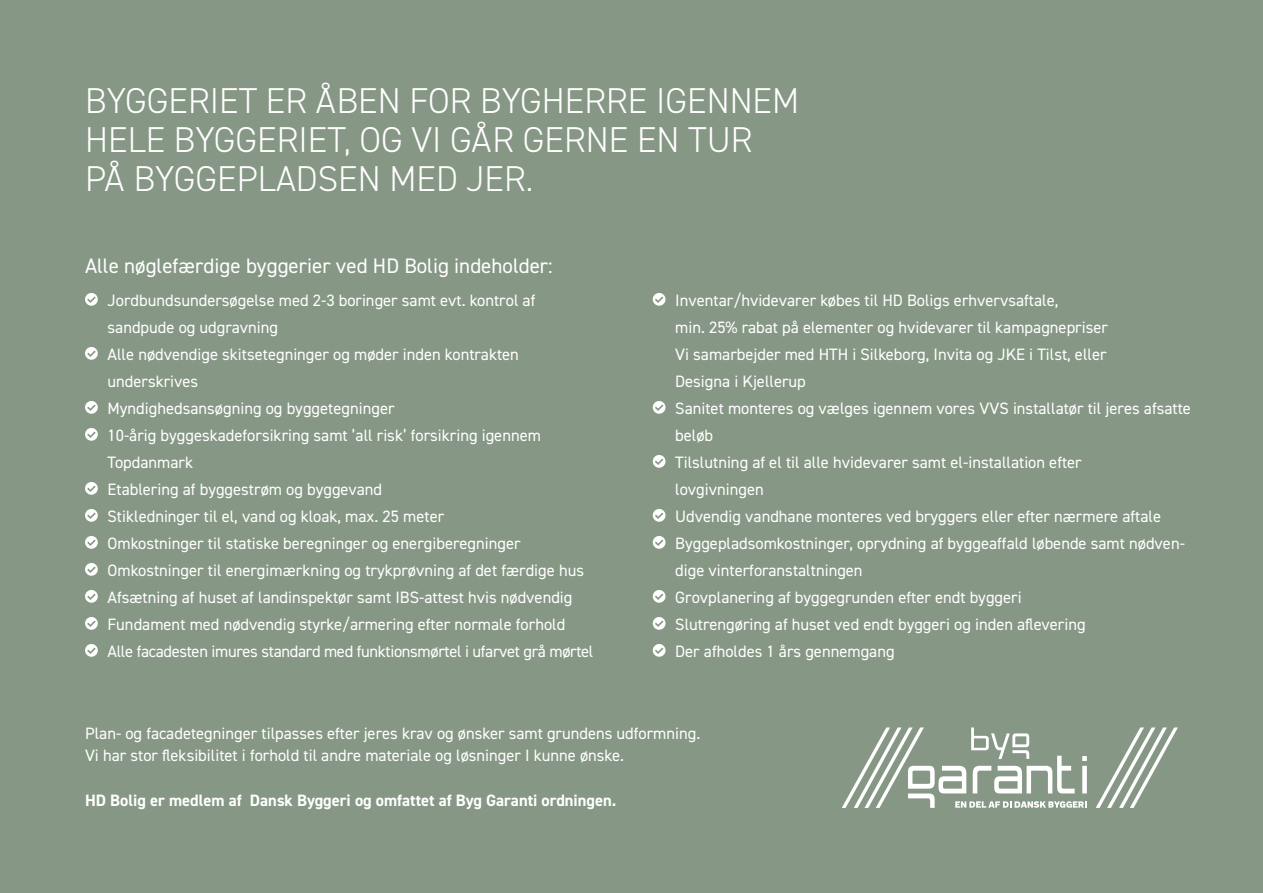
<style>
.page{position:relative;width:1263px;height:893px;background:#869785}
.page>*{position:absolute;margin:0;border:0;box-sizing:border-box;transform-origin:0 0}
.t1{font:300 36px "DIN2014";color:#fff}
.t2{font:21px "DIN2014";color:#fff}
.t3{font:16.5px/27px "DIN2014";color:#fff}
.t4{font:16.5px "DIN2014";letter-spacing:-.02em;color:#fff}
.t5{font:700 16.5px "DIN2014";color:#fff}
</style>
<div class="page">
<svg style="left:85px;top:293px;width:13px;height:13px"></svg>
<svg style="left:85px;top:347px;width:13px;height:13px"></svg>
<svg style="left:85px;top:401px;width:13px;height:13px"></svg>
<svg style="left:85px;top:428px;width:13px;height:13px"></svg>
<svg style="left:85px;top:482px;width:13px;height:13px"></svg>
<svg style="left:85px;top:509px;width:13px;height:13px"></svg>
<svg style="left:85px;top:536px;width:13px;height:13px"></svg>
<svg style="left:85px;top:563px;width:13px;height:13px"></svg>
<svg style="left:85px;top:590px;width:13px;height:13px"></svg>
<svg style="left:85px;top:617px;width:13px;height:13px"></svg>
<svg style="left:85px;top:644px;width:13px;height:13px"></svg>
<svg style="left:653px;top:293px;width:12px;height:13px"></svg>
<svg style="left:653px;top:401px;width:12px;height:13px"></svg>
<svg style="left:653px;top:455px;width:12px;height:13px"></svg>
<svg style="left:653px;top:509px;width:12px;height:13px"></svg>
<svg style="left:653px;top:536px;width:12px;height:13px"></svg>
<svg style="left:653px;top:590px;width:12px;height:13px"></svg>
<svg style="left:653px;top:617px;width:12px;height:13px"></svg>
<svg style="left:653px;top:644px;width:12px;height:13px"></svg>
<svg style="left:1096px;top:727px;width:82px;height:81px"></svg>
<svg style="left:842px;top:727px;width:245px;height:81px"></svg>
<p class="t1" style="left:85px;top:79px;width:715px">BYGGERIET ER ÅBEN FOR BYGHERRE IGENNEM</p>
<p class="t1" style="left:85px;top:118px;width:669px">HELE BYGGERIET, OG VI GÅR GERNE EN TUR</p>
<p class="t1" style="left:85px;top:157px;width:450px">PÅ BYGGEPLADSEN MED JER.</p>
<p class="t2" style="left:85px;top:253px;width:469px">Alle nøglefærdige byggerier ved HD Bolig indeholder:</p>
<p class="t3" style="left:108px;top:286px;width:429px">Jordbundsundersøgelse med 2-3 boringer samt evt. kontrol af sandpude og udgravning</p>
<p class="t3" style="left:108px;top:340px;width:413px">Alle nødvendige skitsetegninger og møder inden kontrakten underskrives</p>
<p class="t3" style="left:108px;top:394px;width:288px">Myndighedsansøgning og byggetegninger</p>
<p class="t3" style="left:108px;top:421px;width:435px">10-årig byggeskadeforsikring samt ’all risk’ forsikring igennem<br>Topdanmark</p>
<p class="t3" style="left:108px;top:475px;width:276px">Etablering af byggestrøm og byggevand</p>
<p class="t3" style="left:108px;top:502px;width:338px">Stikledninger til el, vand og kloak, max. 25 meter</p>
<p class="t3" style="left:108px;top:529px;width:415px">Omkostninger til statiske beregninger og energiberegninger</p>
<p class="t3" style="left:108px;top:556px;width:478px">Omkostninger til energimærkning og trykprøvning af det færdige hus</p>
<p class="t3" style="left:108px;top:583px;width:466px">Afsætning af huset af landinspektør samt IBS-attest hvis nødvendig</p>
<p class="t3" style="left:108px;top:610px;width:459px">Fundament med nødvendig styrke/armering efter normale forhold</p>
<p class="t4" style="left:108px;top:641px;width:487px">Alle facadesten imures standard med funktionsmørtel i ufarvet grå mørtel</p>
<p class="t3" style="left:675px;top:286px;width:434px">Inventar/hvidevarer købes til HD Boligs erhvervsaftale,<br>min. 25% rabat på elementer og hvidevarer til kampagnepriser Vi samarbejder med HTH i Silkeborg, Invita og JKE i Tilst, eller Designa i Kjellerup</p>
<p class="t3" style="left:675px;top:394px;width:517px">Sanitet monteres og vælges igennem vores VVS installatør til jeres afsatte beløb</p>
<p class="t3" style="left:675px;top:448px;width:408px">Tilslutning af el til alle hvidevarer samt el-installation efter lovgivningen</p>
<p class="t3" style="left:675px;top:502px;width:487px">Udvendig vandhane monteres ved bryggers eller efter nærmere aftale</p>
<p class="t3" style="left:675px;top:529px;width:511px">Byggepladsomkostninger, oprydning af byggeaffald løbende samt nødven&shy;dige vinterforanstaltningen</p>
<p class="t3" style="left:675px;top:583px;width:348px">Grovplanering af byggegrunden efter endt byggeri</p>
<p class="t3" style="left:675px;top:610px;width:412px">Slutrengøring af huset ved endt byggeri og inden aflevering</p>
<p class="t3" style="left:675px;top:637px;width:221px">Der afholdes 1 års gennemgang</p>
<p class="t3" style="left:85px;top:722px;width:617px;line-height:22.5px">Plan- og facadetegninger tilpasses efter jeres krav og ønsker samt grundens udformning.<br>Vi har stor fleksibilitet i forhold til andre materiale og løsninger I kunne ønske.</p>
<p class="t5" style="left:85px;top:790px;width:533px">HD Bolig er medlem af Dansk Byggeri og omfattet af Byg Garanti ordningen.</p>
</div>
